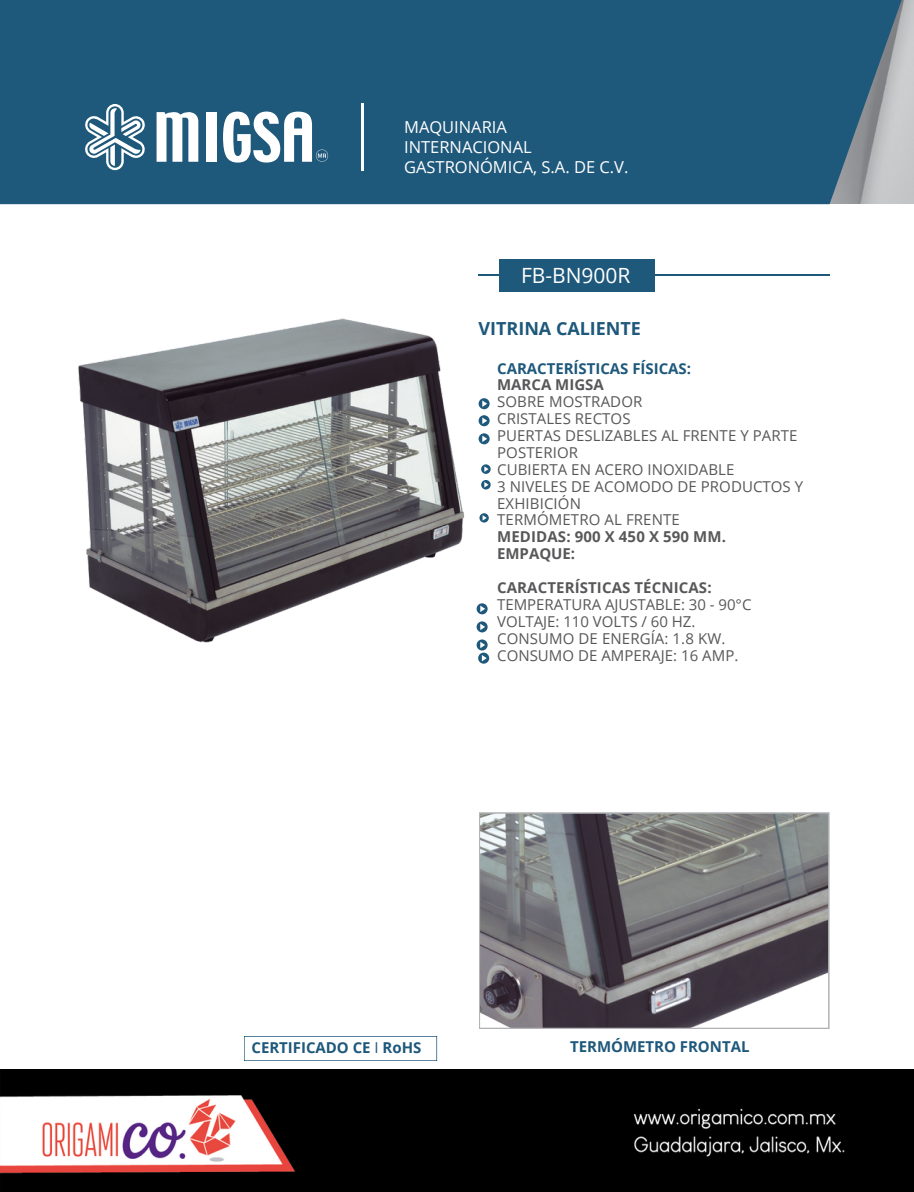
<style>
.page{position:relative;width:914px;height:1192px;background:#fff}
.page>*{position:absolute;margin:0;border:0;box-sizing:border-box;transform-origin:0 0}
.t1{font:21px "Open Sans";color:#fff}
.t2{font:700 18px "Open Sans";color:#1e587b}
.t3{font:16.5px/20.2px "Open Sans";color:#fff}
.t4{font:15px "Open Sans";letter-spacing:.005em;color:#58585a}
.t5{font:700 15px "Open Sans";letter-spacing:.005em;color:#58585a}
.t6{font:700 15px "Open Sans";color:#1e587b}
.s1{font-weight:400}
</style>
<div class="page">
<div style="left:901px;top:0;width:13px;height:204px;background:#c8c9cb"></div>
<div style="left:478px;top:415px;width:11px;height:11px;background:#1e587b;border-radius:50%"></div>
<svg style="left:482px;top:417px;width:5px;height:7px"></svg>
<div style="left:478px;top:398px;width:11px;height:11px;background:#1e587b;border-radius:50%"></div>
<svg style="left:482px;top:400px;width:5px;height:7px"></svg>
<div style="left:478px;top:433px;width:11px;height:11px;background:#1e587b;border-radius:50%"></div>
<svg style="left:482px;top:435px;width:5px;height:7px"></svg>
<div style="left:481px;top:480px;width:9px;height:9px;background:#1e587b;border-radius:50%"></div>
<svg style="left:484px;top:482px;width:4px;height:5px"></svg>
<svg style="left:481px;top:464px;width:9px;height:10px"></svg>
<svg style="left:484px;top:466px;width:4px;height:6px"></svg>
<svg style="left:479px;top:513px;width:10px;height:9px"></svg>
<svg style="left:482px;top:515px;width:4px;height:5px"></svg>
<svg style="left:476px;top:639px;width:11px;height:11px"></svg>
<svg style="left:480px;top:641px;width:5px;height:7px"></svg>
<svg style="left:476px;top:621px;width:11px;height:11px"></svg>
<svg style="left:480px;top:623px;width:5px;height:7px"></svg>
<div style="left:476px;top:603px;width:11px;height:11px;background:#1e587b;border-radius:50%"></div>
<svg style="left:480px;top:605px;width:5px;height:7px"></svg>
<div style="left:0;top:0;width:901px;height:204px;background:#1e587b"></div>
<svg style="left:84px;top:104px;width:62px;height:66px"></svg>
<svg style="left:156px;top:112px;width:42px;height:50px"></svg>
<div style="left:206px;top:112px;width:10px;height:50px;background:#fff"></div>
<svg style="left:223px;top:111px;width:105px;height:51px"></svg>
<hr style="left:362px;top:104px;width:1px;height:66px;background:#fff">
<hr style="left:478px;top:274px;width:351px;height:1px;background:#1e587b">
<div style="left:500px;top:259px;width:154px;height:32px;background:#1e587b"></div>
<img style="left:78px;top:318px;width:386px;height:325px">
<svg style="left:478px;top:652px;width:11px;height:11px"></svg>
<svg style="left:482px;top:655px;width:4px;height:6px"></svg>
<svg style="left:244px;top:1036px;width:193px;height:24px"></svg>
<svg style="left:479px;top:812px;width:350px;height:217px"></svg>
<img style="left:0;top:1069px;width:914px;height:122px">
<p class="t3" style="left:404px;top:116px;width:226px">MAQUINARIA<br>INTERNACIONAL<br>GASTRONÓMICA, S.A. DE C.V.</p>
<p class="t1" style="left:521px;top:260px;width:111px">FB-BN900R</p>
<p class="t2" style="left:478px;top:315px;width:164px">VITRINA CALIENTE</p>
<p class="t6" style="left:497px;top:357px;width:195px">CARACTERÍSTICAS FÍSICAS:</p>
<p class="t5" style="left:497px;top:374px;width:108px">MARCA MIGSA</p>
<p class="t4" style="left:497px;top:391px;width:147px">SOBRE MOSTRADOR</p>
<p class="t4" style="left:497px;top:408px;width:135px">CRISTALES RECTOS</p>
<p class="t4" style="left:497px;top:425px;width:302px">PUERTAS DESLIZABLES AL FRENTE Y PARTE</p>
<p class="t4" style="left:497px;top:442px;width:82px">POSTERIOR</p>
<p class="t4" style="left:497px;top:459px;width:239px">CUBIERTA EN ACERO INOXIDABLE</p>
<p class="t4" style="left:497px;top:475px;width:307px">3 NIVELES DE ACOMODO DE PRODUCTOS Y</p>
<p class="t4" style="left:497px;top:492px;width:85px">EXHIBICIÓN</p>
<p class="t4" style="left:497px;top:509px;width:184px">TERMÓMETRO AL FRENTE</p>
<p class="t5" style="left:497px;top:526px;width:230px">MEDIDAS: 900 X 450 X 590 MM.</p>
<p class="t5" style="left:497px;top:543px;width:80px">EMPAQUE:</p>
<p class="t5" style="left:497px;top:577px;width:216px">CARACTERÍSTICAS TÉCNICAS:</p>
<p class="t4" style="left:497px;top:594px;width:256px">TEMPERATURA AJUSTABLE: 30 - 90°C</p>
<p class="t4" style="left:497px;top:610px;width:200px">VOLTAJE: 110 VOLTS / 60 HZ.</p>
<p class="t4" style="left:497px;top:627px;width:230px">CONSUMO DE ENERGÍA: 1.8 KW.</p>
<p class="t4" style="left:497px;top:644px;width:243px">CONSUMO DE AMPERAJE: 16 AMP.</p>
<p class="t6" style="left:251px;top:1037px;width:171px">CERTIFICADO CE <span class="s1">I</span> RoHS</p>
<p class="t6" style="left:570px;top:1036px;width:181px">TERMÓMETRO FRONTAL</p>
</div>
